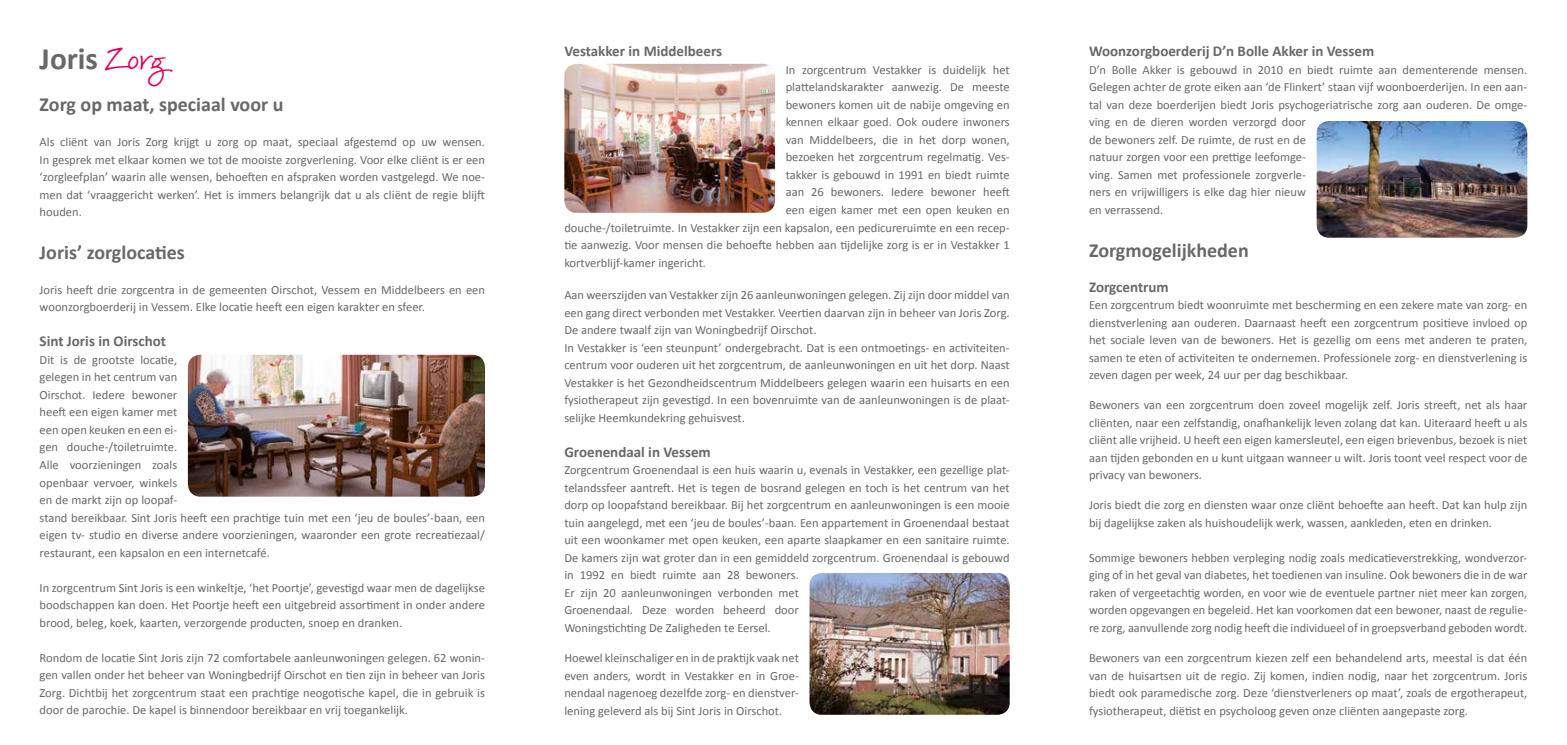
<style>
.page{position:relative;width:1567px;height:745px;background:#fff}
.page>*{position:absolute;margin:0;border:0;box-sizing:border-box;transform-origin:0 0}
.t1{font:700 31.25px "Calibri";color:#686868}
.t2{font:700 20px "Calibri";color:#686868}
.t3{font:700 15px "Calibri";color:#686868}
.t4{font:12.5px/17.5px "Calibri";color:#686868;text-align:justify}
.s1{font-family:"Marydale";font-weight:400;color:#e0005b}
</style>
<div class="page">
<img style="left:1316px;top:121px;width:211px;height:116px">
<img style="left:809px;top:572px;width:200px;height:142px">
<img style="left:564px;top:64px;width:211px;height:149px">
<img style="left:188px;top:354px;width:297px;height:142px">
<h1 class="t1" style="left:40px;top:39px;width:129px">Joris <span class="s1">Zorg</span></h1>
<h2 class="t2" style="left:40px;top:92px;width:245px">Zorg op maat, speciaal voor u</h2>
<p class="t4" style="left:40px;top:132px;width:447px">Als cliënt van Joris Zorg krijgt u zorg op maat, speciaal afgestemd op uw wensen.<br>In gesprek met elkaar komen we tot de mooiste zorgverlening. Voor elke cliënt is er een ‘zorgleefplan’ waarin alle wensen, behoeften en afspraken worden vastgelegd. We noe&shy;men dat ‘vraaggericht werken’. Het is immers belangrijk dat u als cliënt de regie blijft houden.</p>
<h2 class="t2" style="left:40px;top:239px;width:147px">Joris’ zorglocaties</h2>
<p class="t4" style="left:40px;top:280px;width:447px">Joris heeft drie zorgcentra in de gemeenten Oirschot, Vessem en Middelbeers en een woonzorgboerderij in Vessem. Elke locatie heeft een eigen karakter en sfeer.</p>
<p class="t3" style="left:40px;top:332px;width:128px">Sint Joris in Oirschot</p>
<p class="t4" style="left:40px;top:350px;width:447px;text-align:left">Dit is de grootste locatie,<br>gelegen in het centrum van<br>Oirschot. Iedere bewoner<br>heeft een eigen kamer met<br>een open keuken en een ei-<br>gen douche-/toiletruimte.<br>Alle voorzieningen zoals<br>openbaar vervoer, winkels<br>en de markt zijn op loopaf-<br>stand bereikbaar. Sint Joris heeft een prachtige tuin met een ‘jeu de boules’-baan, een eigen tv- studio en diverse andere voorzieningen, waaronder een grote recreatiezaal/ restaurant, een kapsalon en een internetcafé.</p>
<p class="t4" style="left:40px;top:577px;width:447px">In zorgcentrum Sint Joris is een winkeltje, ‘het Poortje’, gevestigd waar men de dagelijkse boodschappen kan doen. Het Poortje heeft een uitgebreid assortiment in onder andere brood, beleg, koek, kaarten, verzorgende producten, snoep en dranken.</p>
<p class="t4" style="left:40px;top:647px;width:447px">Rondom de locatie Sint Joris zijn 72 comfortabele aanleunwoningen gelegen. 62 wonin&shy;gen vallen onder het beheer van Woningbedrijf Oirschot en tien zijn in beheer van Joris Zorg. Dichtbij het zorgcentrum staat een prachtige neogotische kapel, die in gebruik is door de parochie. De kapel is binnendoor bereikbaar en vrij toegankelijk.</p>
<p class="t3" style="left:564px;top:42px;width:159px">Vestakker in Middelbeers</p>
<p class="t4" style="left:785px;top:60px;width:225px">In zorgcentrum Vestakker is duidelijk het</p>
<p class="t4" style="left:785px;top:78px;width:225px">plattelandskarakter aanwezig. De meeste</p>
<p class="t4" style="left:785px;top:95px;width:225px">bewoners komen uit de nabije omgeving en</p>
<p class="t4" style="left:785px;top:113px;width:225px">kennen elkaar goed. Ook oudere inwoners</p>
<p class="t4" style="left:785px;top:130px;width:225px">van Middelbeers, die in het dorp wonen,</p>
<p class="t4" style="left:785px;top:148px;width:225px">bezoeken het zorgcentrum regelmatig. Ves-</p>
<p class="t4" style="left:785px;top:165px;width:225px">takker is gebouwd in 1991 en biedt ruimte</p>
<p class="t4" style="left:785px;top:183px;width:225px">aan 26 bewoners. Iedere bewoner heeft</p>
<p class="t4" style="left:785px;top:200px;width:225px">een eigen kamer met een open keuken en</p>
<p class="t4" style="left:564px;top:218px;width:447px">douche-/toiletruimte. In Vestakker zijn een kapsalon, een pedicureruimte en een recep-</p>
<p class="t4" style="left:564px;top:235px;width:447px">tie aanwezig. Voor mensen die behoefte hebben aan tijdelijke zorg is er in Vestakker 1</p>
<p class="t4" style="left:564px;top:253px;width:143px">kortverblijf-kamer ingericht.</p>
<p class="t4" style="left:564px;top:285px;width:447px;text-align:left">Aan weerszijden van Vestakker zijn 26 aanleunwoningen gelegen. Zij zijn door middel van een gang direct verbonden met Vestakker. Veertien daarvan zijn in beheer van Joris Zorg.<br>De andere twaalf zijn van Woningbedrijf Oirschot.<br>In Vestakker is ‘een steunpunt’ ondergebracht. Dat is een ontmoetings- en activiteiten&shy;centrum voor ouderen uit het zorgcentrum, de aanleunwoningen en uit het dorp. Naast Vestakker is het Gezondheidscentrum Middelbeers gelegen waarin een huisarts en een fysiotherapeut zijn gevestigd. In een bovenruimte van de aanleunwoningen is de plaat&shy;selijke Heemkundekring gehuisvest.</p>
<p class="t3" style="left:564px;top:442px;width:148px">Groenendaal in Vessem</p>
<p class="t4" style="left:564px;top:460px;width:447px;text-align:left">Zorgcentrum Groenendaal is een huis waarin u, evenals in Vestakker, een gezellige plat&shy;telandssfeer aantreft. Het is tegen de bosrand gelegen en toch is het centrum van het dorp op loopafstand bereikbaar. Bij het zorgcentrum en aanleunwoningen is een mooie tuin aangelegd, met een ‘jeu de boules’-baan. Een appartement in Groenendaal bestaat uit een woonkamer met open keuken, een aparte slaapkamer en een sanitaire ruimte.<br>De kamers zijn wat groter dan in een gemiddeld zorgcentrum. Groenendaal is gebouwd in 1992 en biedt ruimte aan 28 bewoners.<br>Er zijn 20 aanleunwoningen verbonden met<br>Groenendaal. Deze worden beheerd door<br>Woningstichting De Zaligheden te Eersel.</p>
<p class="t4" style="left:564px;top:648px;width:236px">Hoewel kleinschaliger en in de praktijk vaak net even anders, wordt in Vestakker en in Groe&shy;nendaal nagenoeg dezelfde zorg- en dienstver&shy;lening geleverd als bij Sint Joris in Oirschot.</p>
<p class="t3" style="left:1088px;top:42px;width:287px">Woonzorgboerderij D’n Bolle Akker in Vessem</p>
<p class="t4" style="left:1088px;top:60px;width:440px;text-align:left">D’n Bolle Akker is gebouwd in 2010 en biedt ruimte aan dementerende mensen.<br>Gelegen achter de grote eiken aan ‘de Flinkert’ staan vijf woonboerderijen. In een aan&shy;tal van deze boerderijen biedt Joris psychogeriatrische zorg aan ouderen. De omge&shy;ving en de dieren worden verzorgd door<br>de bewoners zelf. De ruimte, de rust en de<br>natuur zorgen voor een prettige leefomge-<br>ving. Samen met professionele zorgverle-<br>ners en vrijwilligers is elke dag hier nieuw<br>en verrassend.</p>
<h2 class="t2" style="left:1088px;top:237px;width:161px">Zorgmogelijkheden</h2>
<p class="t3" style="left:1088px;top:277px;width:81px">Zorgcentrum</p>
<p class="t4" style="left:1088px;top:295px;width:440px">Een zorgcentrum biedt woonruimte met bescherming en een zekere mate van zorg- en dienstverlening aan ouderen. Daarnaast heeft een zorgcentrum positieve invloed op het sociale leven van de bewoners. Het is gezellig om eens met anderen te praten, samen te eten of activiteiten te ondernemen. Professionele zorg- en dienstverlening is zeven dagen per week, 24 uur per dag beschikbaar.</p>
<p class="t4" style="left:1088px;top:395px;width:440px">Bewoners van een zorgcentrum doen zoveel mogelijk zelf. Joris streeft, net als haar cliënten, naar een zelfstandig, onafhankelijk leven zolang dat kan. Uiteraard heeft u als cliënt alle vrijheid. U heeft een eigen kamersleutel, een eigen brievenbus, bezoek is niet aan tijden gebonden en u kunt uitgaan wanneer u wilt. Joris toont veel respect voor de privacy van bewoners.</p>
<p class="t4" style="left:1088px;top:495px;width:440px">Joris biedt die zorg en diensten waar onze cliënt behoefte aan heeft. Dat kan hulp zijn bij dagelijkse zaken als huishoudelijk werk, wassen, aankleden, eten en drinken.</p>
<p class="t4" style="left:1088px;top:548px;width:440px">Sommige bewoners hebben verpleging nodig zoals medicatieverstrekking, wondverzor&shy;ging of in het geval van diabetes, het toedienen van insuline. Ook bewoners die in de war raken of vergeetachtig worden, en voor wie de eventuele partner niet meer kan zorgen, worden opgevangen en begeleid. Het kan voorkomen dat een bewoner, naast de regulie&shy;re zorg, aanvullende zorg nodig heeft die individueel of in groepsverband geboden wordt.</p>
<p class="t4" style="left:1088px;top:648px;width:440px">Bewoners van een zorgcentrum kiezen zelf een behandelend arts, meestal is dat één van de huisartsen uit de regio. Zij komen, indien nodig, naar het zorgcentrum. Joris biedt ook paramedische zorg. Deze ‘dienstverleners op maat’, zoals de ergotherapeut, fysiotherapeut, diëtist en psycholoog geven onze cliënten aangepaste zorg.</p>
</div>
